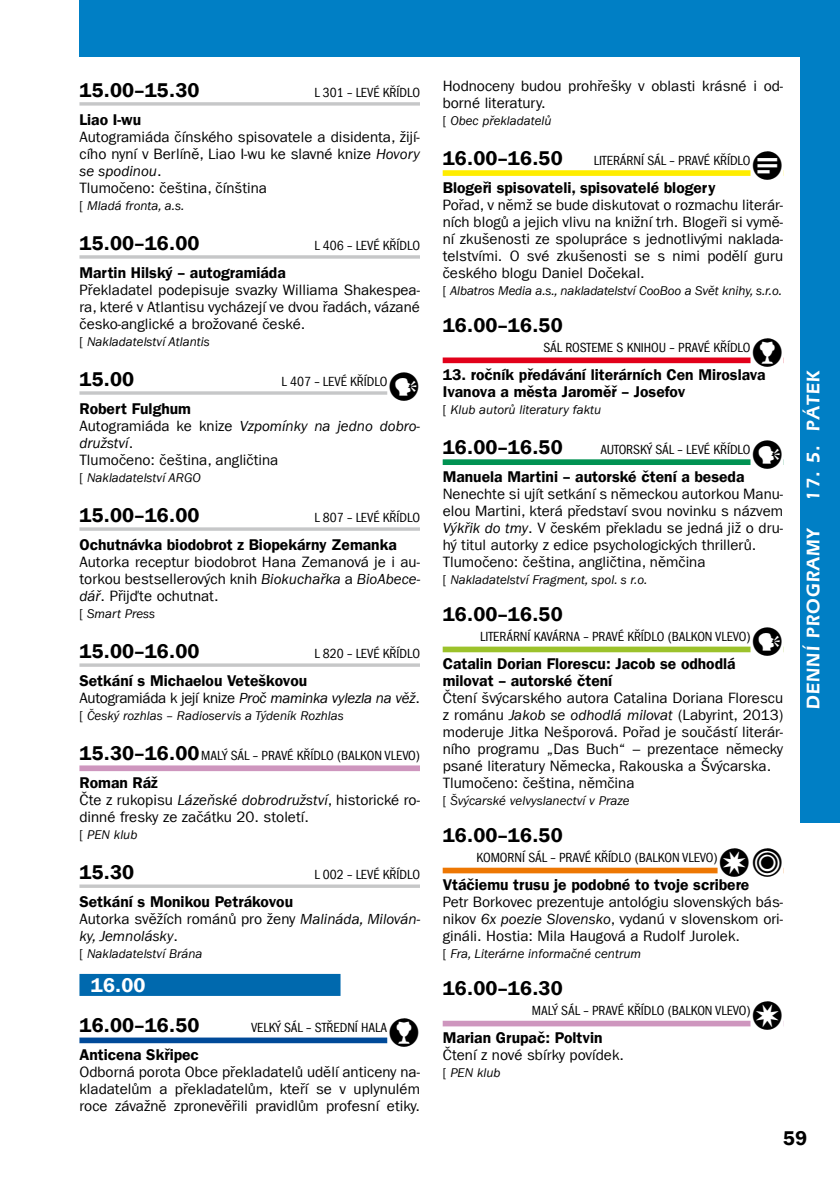
<style>
.page{position:relative;width:840px;height:1191px;background:#fff}
.page>*{position:absolute;margin:0;border:0;box-sizing:border-box;transform-origin:0 0}
.t1{font:20px "Franklin Gothic LT Com Dm";letter-spacing:.01em;color:#000}
.t2{font:20px "Franklin Gothic LT Com Dm";color:#fff}
.t3{font:600 19px "Eras IT Cby BTCE";letter-spacing:.06em;color:#fff}
.t4{font:15.6px/17px "Franklin Gothic LT Com Dm";color:#000}
.t5{font:15px/17px "Franklin Gothic LT Com";color:#000}
.t6{font:italic 15px/17px "Franklin Gothic LT Com";color:#000}
.t7{font:15px "Franklin Gothic LT Com";letter-spacing:-.02em;color:#000}
.t8{font:condensed 13.6px "Franklin Gothic LT Com";letter-spacing:-.005em;color:#000}
.t9{font:italic 13px "Franklin Gothic LT Com";color:#000}
.s1{font-style:italic}
.s2{font-style:normal}
.s3{font-family:"PIKTO";font-stretch:normal;font-size:20px}
.s4{font-family:"Franklin Gothic LT Com Dm";font-stretch:normal;font-size:20px}
</style>
<div class="page">
<div style="left:799px;top:0;width:40px;height:822px;background:#007fc5"></div>
<div style="left:79px;top:0;width:760px;height:57px;background:#007fc5"></div>
<hr style="left:79px;top:102px;width:341px;height:4px;background:#d1d2d3">
<svg style="left:79px;top:255px;width:341px;height:4px"></svg>
<svg style="left:79px;top:391px;width:308px;height:4px"></svg>
<hr style="left:79px;top:527px;width:341px;height:4px;background:#d2d3d4">
<svg style="left:79px;top:663px;width:341px;height:4px"></svg>
<div style="left:79px;top:765px;width:341px;height:6px;background:#ce96be"></div>
<svg style="left:79px;top:884px;width:341px;height:4px"></svg>
<div style="left:79px;top:974px;width:261px;height:22px;background:#0069ae"></div>
<div style="left:79px;top:1037px;width:341px;height:6px;background:#004a99"></div>
<div style="left:387px;top:1035px;width:33px;height:10px;background:#fff"></div>
<div style="left:442px;top:170px;width:340px;height:6px;background:#ffed00"></div>
<div style="left:750px;top:168px;width:32px;height:10px;background:#fff"></div>
<div style="left:442px;top:357px;width:340px;height:6px;background:#e2001a"></div>
<div style="left:750px;top:355px;width:32px;height:10px;background:#fff"></div>
<div style="left:442px;top:459px;width:340px;height:6px;background:#009252"></div>
<div style="left:750px;top:457px;width:32px;height:10px;background:#fff"></div>
<div style="left:442px;top:646px;width:340px;height:6px;background:#9cc22b"></div>
<div style="left:750px;top:644px;width:32px;height:10px;background:#fff"></div>
<div style="left:442px;top:867px;width:340px;height:6px;background:#ed7703"></div>
<div style="left:717px;top:865px;width:65px;height:10px;background:#fff"></div>
<div style="left:442px;top:1020px;width:340px;height:6px;background:#ce96be"></div>
<div style="left:750px;top:1018px;width:32px;height:10px;background:#fff"></div>
<h1 class="t1" style="left:79px;top:78px;width:122px">15.00–15.30</h1>
<p class="t8" style="left:314px;top:84px;width:107px">L 301 – LEVÉ KŘÍDLO</p>
<p class="t4" style="left:79px;top:111px;width:63px">Liao I-wu</p>
<p class="t5" style="left:79px;top:128px;width:342px">Autogramiáda čínského spisovatele a disidenta, žijí&shy;cího nyní v Berlíně, Liao I-wu ke slavné knize <span class="s1">Hovory se spodinou</span>.<br>Tlumočeno: čeština, čínština</p>
<p class="t9" style="left:79px;top:198px;width:106px"><span class="s2">[</span> Mladá fronta, a.s.</p>
<h1 class="t1" style="left:79px;top:231px;width:122px">15.00–16.00</h1>
<p class="t8" style="left:314px;top:237px;width:107px">L 406 – LEVÉ KŘÍDLO</p>
<p class="t4" style="left:79px;top:264px;width:208px">Martin Hilský – autogramiáda</p>
<p class="t5" style="left:79px;top:281px;width:342px;text-align:justify">Překladatel podepisuje svazky Williama Shakespea&shy;ra, které v Atlantisu vycházejí ve dvou řadách, vázané česko-anglické a brožované české.</p>
<p class="t9" style="left:79px;top:334px;width:132px"><span class="s2">[</span> Nakladatelství Atlantis</p>
<h1 class="t1" style="left:79px;top:367px;width:56px">15.00</h1>
<p class="t8" style="left:281px;top:373px;width:140px">L 407 – LEVÉ KŘÍDLO<span class="s3">3</span></p>
<p class="t4" style="left:79px;top:400px;width:113px">Robert Fulghum</p>
<p class="t5" style="left:79px;top:417px;width:342px">Autogramiáda ke knize <span class="s1">Vzpomínky na jedno dobro&shy;družství</span>.<br>Tlumočeno: čeština, angličtina</p>
<p class="t9" style="left:79px;top:470px;width:123px"><span class="s2">[</span> Nakladatelství ARGO</p>
<h1 class="t1" style="left:79px;top:503px;width:122px">15.00–16.00</h1>
<p class="t8" style="left:314px;top:509px;width:107px">L 807 – LEVÉ KŘÍDLO</p>
<p class="t4" style="left:79px;top:536px;width:319px">Ochutnávka biodobrot z Biopekárny Zemanka</p>
<p class="t5" style="left:79px;top:553px;width:342px;text-align:justify">Autorka receptur biodobrot Hana Zemanová je i au&shy;torkou bestsellerových knih <span class="s1">Biokuchařka</span> a <span class="s1">BioAbece&shy;dář</span>. Přijďte ochutnat.</p>
<p class="t9" style="left:79px;top:606px;width:77px"><span class="s2">[</span> Smart Press</p>
<h1 class="t1" style="left:79px;top:639px;width:122px">15.00–16.00</h1>
<p class="t8" style="left:314px;top:645px;width:107px">L 820 – LEVÉ KŘÍDLO</p>
<p class="t4" style="left:79px;top:672px;width:229px">Setkání s Michaelou Veteškovou</p>
<p class="t7" style="left:79px;top:689px;width:342px">Autogramiáda k její knize <span class="s1">Proč maminka vylezla na věž</span>.</p>
<p class="t9" style="left:79px;top:708px;width:266px"><span class="s2">[</span> Český rozhlas – Radioservis a Týdeník Rozhlas</p>
<p class="t8" style="left:79px;top:747px;width:342px"><span class="s4">15.30–16.00</span>MALÝ SÁL – PRAVÉ KŘÍDLO (BALKON VLEVO)</p>
<p class="t4" style="left:79px;top:774px;width:80px">Roman Ráž</p>
<p class="t5" style="left:79px;top:791px;width:342px">Čte z rukopisu <span class="s1">Lázeňské dobrodružství</span>, historické ro&shy;dinné fresky ze začátku 20. století.</p>
<p class="t9" style="left:79px;top:827px;width:59px"><span class="s2">[</span> PEN klub</p>
<h1 class="t1" style="left:79px;top:860px;width:56px">15.30</h1>
<p class="t8" style="left:314px;top:866px;width:107px">L 002 – LEVÉ KŘÍDLO</p>
<p class="t4" style="left:79px;top:893px;width:215px">Setkání s Monikou Petrákovou</p>
<p class="t6" style="left:79px;top:910px;width:342px"><span class="s2">Autorka svěžích románů pro ženy</span> Malináda, Milován&shy;ky, Jemnolásky<span class="s2">.</span></p>
<p class="t9" style="left:79px;top:946px;width:125px"><span class="s2">[</span> Nakladatelství Brána</p>
<h1 class="t2" style="left:91px;top:973px;width:56px">16.00</h1>
<h1 class="t1" style="left:79px;top:1013px;width:122px">16.00–16.50</h1>
<p class="t8" style="left:251px;top:1019px;width:170px">VELKÝ SÁL – STŘEDNÍ HALA<span class="s3">4</span></p>
<p class="t4" style="left:79px;top:1046px;width:121px">Anticena Skřipec</p>
<p class="t5" style="left:79px;top:1063px;width:342px;text-align:justify">Odborná porota Obce překladatelů udělí anticeny na&shy;kladatelům a překladatelům, kteří se v uplynulém roce závažně zpronevěřili pravidlům profesní etiky.</p>
<p class="t5" style="left:442px;top:77px;width:342px">Hodnoceny budou prohřešky v oblasti krásné i od&shy;borné literatury.</p>
<p class="t9" style="left:442px;top:113px;width:110px"><span class="s2">[</span> Obec překladatelů</p>
<h1 class="t1" style="left:442px;top:146px;width:122px">16.00–16.50</h1>
<p class="t8" style="left:593px;top:152px;width:191px">LITERÁRNÍ SÁL – PRAVÉ KŘÍDLO<span class="s3">6</span></p>
<p class="t4" style="left:442px;top:179px;width:274px">Blogeři spisovateli, spisovatelé blogery</p>
<p class="t5" style="left:442px;top:196px;width:342px;text-align:justify">Pořad, v němž se bude diskutovat o rozmachu literár&shy;ních blogů a jejich vlivu na knižní trh. Blogeři si vymě&shy;ní zkušenosti ze spolupráce s jednotlivými naklada&shy;telstvími. O své zkušenosti se s nimi podělí guru českého blogu Daniel Dočekal.</p>
<p class="t9" style="left:442px;top:283px;width:340px"><span class="s2">[</span> Albatros Media a.s., nakladatelství CooBoo a Svět knihy, s.r.o.</p>
<h1 class="t1" style="left:442px;top:313px;width:122px">16.00–16.50</h1>
<p class="t8" style="left:543px;top:340px;width:241px">SÁL ROSTEME S KN IHO U – PRAVÉ KŘÍDLO<span class="s3">4</span></p>
<p class="t4" style="left:442px;top:366px;width:324px">13. ročník předávání literárních Cen Miroslava<br>Ivanova a města Jaroměř – Josefov</p>
<p class="t9" style="left:442px;top:402px;width:160px"><span class="s2">[</span> Klub autorů literatury faktu</p>
<h1 class="t1" style="left:442px;top:435px;width:122px">16.00–16.50</h1>
<p class="t8" style="left:600px;top:441px;width:184px">AUTORSKÝ SÁL – LEVÉ KŘÍDLO<span class="s3">3</span></p>
<p class="t4" style="left:442px;top:468px;width:303px">Manuela Martini – autorské čtení a beseda</p>
<p class="t5" style="left:442px;top:485px;width:342px">Nenechte si ujít setkání s německou autorkou Manu&shy;elou Martini, která představí svou novinku s názvem <span class="s1">Výkřik do tmy</span>. V českém překladu se jedná již o dru&shy;hý titul autorky z edice psychologických thrillerů.<br>Tlumočeno: čeština, angličtina, němčina</p>
<p class="t9" style="left:442px;top:572px;width:206px"><span class="s2">[</span> Nakladatelství Fragment, spol. s r.o.</p>
<h1 class="t1" style="left:442px;top:602px;width:122px">16.00–16.50</h1>
<p class="t8" style="left:480px;top:629px;width:87px">LITERÁRNÍ KAVÁRNA</p>
<p class="t8" style="left:583px;top:629px;width:201px">– PRAVÉ KŘÍDLO (BALKON VLEVO)<span class="s3">3</span></p>
<p class="t4" style="left:442px;top:655px;width:294px">Catalin Dorian Florescu: Jacob se odhodlá milovat – autorské čtení</p>
<p class="t5" style="left:442px;top:689px;width:342px">Čtení švýcarského autora Catalina Doriana Florescu z románu <span class="s1">Jakob se odhodlá milovat</span> (Labyrint, 2013) moderuje Jitka Nešporová. Pořad je součástí literár&shy;ního programu „Das Buch“ – prezentace německy psané literatury Německa, Rakouska a Švýcarska.<br>Tlumočeno: čeština, němčina</p>
<p class="t9" style="left:442px;top:793px;width:188px"><span class="s2">[</span> Švýcarské velvyslanectví v Praze</p>
<h1 class="t1" style="left:442px;top:823px;width:122px">16.00–16.50</h1>
<p class="t8" style="left:476px;top:850px;width:31px">KOMORNÍ</p>
<p class="t8" style="left:528px;top:850px;width:256px">SÁL – PRAVÉ KŘÍDLO (BALKON VLEVO)<span class="s3">15</span></p>
<p class="t4" style="left:442px;top:876px;width:308px">Vtáčiemu trusu je podobné to tvoje scribere</p>
<p class="t5" style="left:442px;top:893px;width:342px;text-align:justify">Petr Borkovec prezentuje antológiu slovenských bás&shy;nikov <span class="s1">6x poezie Slovensko</span>, vydanú v slovenskom ori&shy;gináli. Hostia: Mila Haugová a Rudolf Jurolek.</p>
<p class="t9" style="left:442px;top:946px;width:200px"><span class="s2">[</span> Fra, Literárne informačné centrum</p>
<h1 class="t1" style="left:442px;top:976px;width:122px">16.00–16.30</h1>
<p class="t8" style="left:531px;top:1003px;width:253px">MALÝ SÁL – PRAVÉ KŘÍDLO (BALKON VLEVO)<span class="s3">1</span></p>
<p class="t4" style="left:442px;top:1029px;width:161px">Marian Grupač: Poltvin</p>
<p class="t5" style="left:442px;top:1046px;width:183px">Čtení z nové sbírky povídek.</p>
<p class="t9" style="left:442px;top:1065px;width:59px"><span class="s2">[</span> PEN klub</p>
<p class="t3" style="left:800px;top:501px;width:132px;rotate:-90deg">17. 5. PÁTEK</p>
<p class="t3" style="left:800px;top:709px;width:183px;rotate:-90deg">DENNÍ PROGRAMY</p>
<h1 class="t1" style="left:782px;top:1126px;width:25px">59</h1>
</div>
